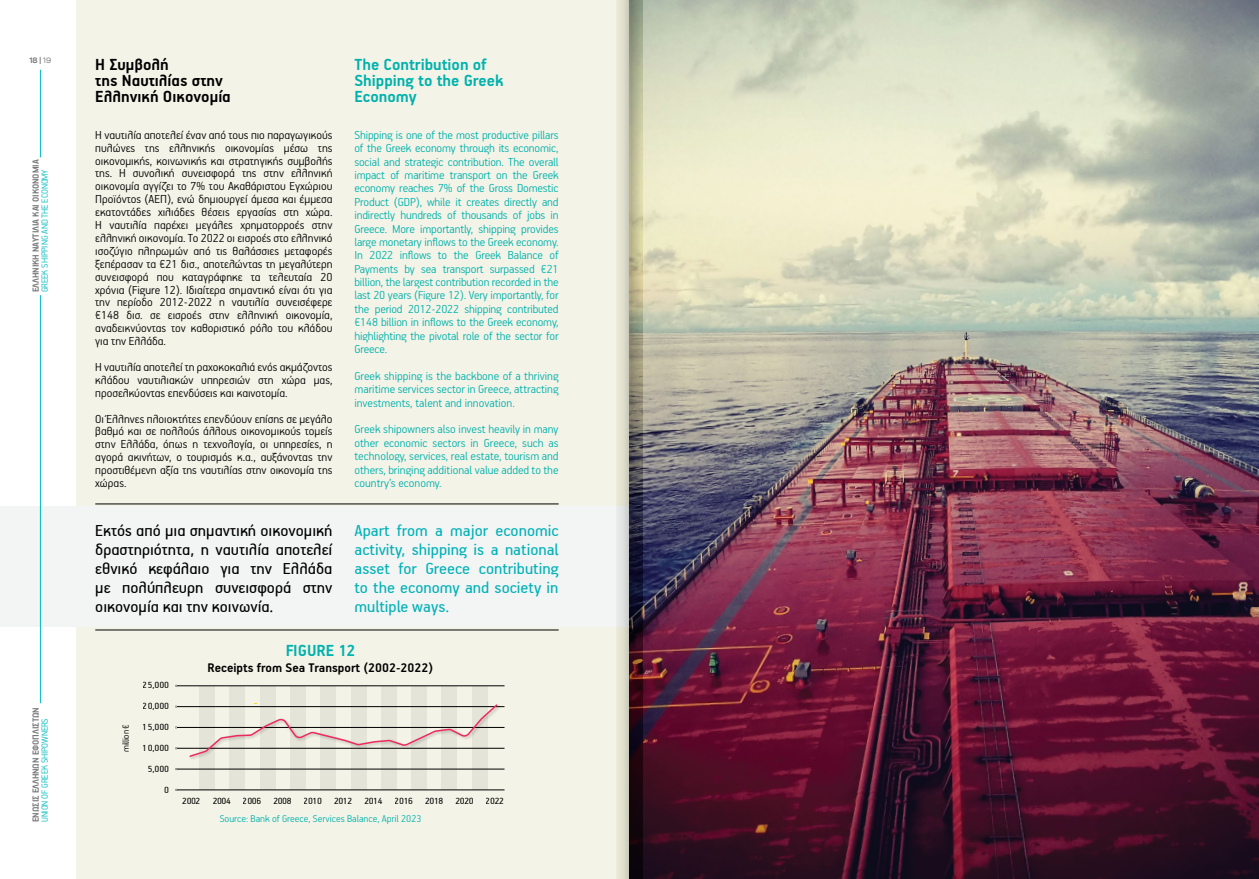
<style>
.page{position:relative;width:1259px;height:879px;background:#fff}
.page>*{position:absolute;margin:0;border:0;box-sizing:border-box;transform-origin:0 0}
.t1{font:18px/19px "PF Handbook Pro";color:#000;text-align:justify}
.t2{font:18px/19px "PF Handbook Pro";color:#00bbc1;text-align:justify}
.t3{font:700 18px/16px "PF Handbook Pro";color:#00bbc1}
.t4{font:700 18px/16px "PF Handbook Pro";color:#000}
.t5{font:700 14px "PF Handbook Pro";color:#000}
.t6{font:300 13px/12.9px "PF Handbook Pro";color:#000;text-align:justify}
.t7{font:300 13px/13.4px "PF Handbook Pro";color:#00bbc1;text-align:justify}
.t8{font:300 11px "PF Handbook Pro";color:#00bbc1}
.t9{font:700 10px "PF Handbook Pro";letter-spacing:-.01em;color:#77787b}
.t10{font:300 10px "PF Handbook Pro";letter-spacing:-.01em;color:#00bbc1}
.t11{font:10px "PF Handbook Pro";letter-spacing:-.03em;color:#000}
.t12{font:10px/21px "PF Handbook Pro";color:#000;text-align:right}
.t13{font:300 10px "PF Handbook Pro";letter-spacing:-.03em;color:#000}
.t14{font:700 7.7px "Zona Pro";color:#77787b}
.s1{font-weight:400}
</style>
<div class="page">
<div style="left:76px;top:0;width:553px;height:879px;background:#f4f3e7"></div>
<div style="left:0;top:506px;width:629px;height:121px;background:#f3f4f4"></div>
<hr style="left:95px;top:504px;width:463px;height:1px;background:#000">
<hr style="left:95px;top:630px;width:463px;height:1px;background:#000">
<div style="left:199px;top:686px;width:16px;height:103px;background:#e4e4d9"></div>
<div style="left:229px;top:686px;width:16px;height:103px;background:#e4e4d9"></div>
<div style="left:260px;top:686px;width:16px;height:103px;background:#e4e4d9"></div>
<div style="left:290px;top:686px;width:16px;height:103px;background:#e4e4d9"></div>
<div style="left:320px;top:686px;width:16px;height:103px;background:#e4e4d9"></div>
<div style="left:350px;top:686px;width:16px;height:103px;background:#e4e4d9"></div>
<div style="left:381px;top:686px;width:16px;height:103px;background:#e4e4d9"></div>
<div style="left:411px;top:686px;width:16px;height:103px;background:#e4e4d9"></div>
<div style="left:441px;top:686px;width:16px;height:103px;background:#e4e4d9"></div>
<div style="left:472px;top:686px;width:15px;height:103px;background:#e4e4d9"></div>
<hr style="left:176px;top:789px;width:328px;height:1px;background:#000">
<hr style="left:176px;top:769px;width:328px;height:1px;background:#000">
<hr style="left:176px;top:748px;width:328px;height:1px;background:#000">
<hr style="left:176px;top:727px;width:328px;height:1px;background:#000">
<hr style="left:176px;top:706px;width:328px;height:1px;background:#000">
<hr style="left:176px;top:685px;width:328px;height:1px;background:#000">
<svg style="left:188px;top:703px;width:311px;height:55px"></svg>
<img style="left:643px;top:0;width:616px;height:879px">
<hr style="left:40px;top:295px;width:1px;height:408px;background:#00bbc1">
<hr style="left:40px;top:70px;width:1px;height:87px;background:#00bbc1">
<svg style="left:616px;top:0;width:7px;height:879px"></svg>
<svg style="left:640px;top:0;width:3px;height:879px;background:#70675c"></svg>
<svg style="left:623px;top:0;width:8px;height:879px;background:#b6b4a8"></svg>
<svg style="left:631px;top:0;width:9px;height:879px;background:#655d54"></svg>
<p class="t14" style="left:29px;top:55px;width:23px">18 | <span class="s1">19</span></p>
<p class="t9" style="left:30px;top:292px;width:134px;rotate:-90deg">ΕΛΛΗΝΙΚΗ ΝΑΥΤΙΛΙΑ ΚΑΙ ΟΙΚΟΝΟΜΙΑ</p>
<p class="t10" style="left:39px;top:292px;width:124px;rotate:-90deg">GREEK SHIPPING AND THE ECONOMY</p>
<p class="t9" style="left:30px;top:822px;width:116px;rotate:-90deg">ΕΝΩΣΙΣ ΕΛΛΗΝΩΝ ΕΦΟΠΛΙΣΤΩΝ</p>
<p class="t10" style="left:39px;top:822px;width:106px;rotate:-90deg">UNION OF GREEK SHIPOWNERS</p>
<h1 class="t4" style="left:95px;top:56px;width:137px">Η Συμβολή<br>της Ναυτιλίας στην<br>Ελληνική Οικονομία</h1>
<h1 class="t3" style="left:354px;top:56px;width:151px">The Contribution of<br>Shipping to the Greek<br>Economy</h1>
<p class="t6" style="left:95px;top:128px;width:239px">Η ναυτιλία αποτελεί έναν από τους πιο παραγωγικούς πυλώνες της ελληνικής οικονομίας μέσω της οικονομικής, κοινωνικής και στρατηγικής συμβολής της. Η συνολική συνεισφορά της στην ελληνική οικονομία αγγίζει το 7% του Ακαθάριστου Εγχώριου Προϊόντος (ΑΕΠ), ενώ δημιουργεί άμεσα και έμμεσα εκατοντάδες χιλιάδες θέσεις εργασίας στη χώρα.<br>Η ναυτιλία παρέχει μεγάλες χρηματορροές στην ελληνική οικονομία. Το 2022 οι εισροές στο ελληνικό ισοζύγιο πληρωμών από τις θαλάσσιες μεταφορές ξεπέρασαν τα €21 δισ., αποτελώντας τη μεγαλύτερη συνεισφορά που καταγράφηκε τα τελευταία 20 χρόνια (Figure 12). Ιδιαίτερα σημαντικό είναι ότι για την περίοδο 2012-2022 η ναυτιλία συνεισέφερε €148 δισ. σε εισροές στην ελληνική οικονομία, αναδεικνύοντας τον καθοριστικό ρόλο του κλάδου για την Ελλάδα.</p>
<p class="t6" style="left:95px;top:360px;width:239px">Η ναυτιλία αποτελεί τη ραχοκοκαλιά ενός ακμάζοντος κλάδου ναυτιλιακών υπηρεσιών στη χώρα μας, προσελκύοντας επενδύσεις και καινοτομία.</p>
<p class="t6" style="left:95px;top:411px;width:239px">Οι Έλληνες πλοιοκτήτες επενδύουν επίσης σε μεγάλο βαθμό και σε πολλούς άλλους οικονομικούς τομείς στην Ελλάδα, όπως η τεχνολογία, οι υπηρεσίες, η αγορά ακινήτων, ο τουρισμός κ.α., αυξάνοντας την προστιθέμενη αξία της ναυτιλίας στην οικονομία της χώρας.</p>
<p class="t7" style="left:354px;top:127px;width:206px">Shipping is one of the most productive pillars of the Greek economy through its economic, social and strategic contribution. The overall impact of maritime transport on the Greek economy reaches 7% of the Gross Domestic Product (GDP), while it creates directly and indirectly hundreds of thousands of jobs in Greece. More importantly, shipping provides large monetary inflows to the Greek economy.<br>In 2022 inflows to the Greek Balance of Payments by sea transport surpassed €21 billion, the largest contribution recorded in the last 20 years (Figure 12). Very importantly, for the period 2012-2022 shipping contributed €148 billion in inflows to the Greek economy, highlighting the pivotal role of the sector for Greece.</p>
<p class="t7" style="left:354px;top:369px;width:206px">Greek shipping is the backbone of a thriving maritime services sector in Greece, attracting investments, talent and innovation.</p>
<p class="t7" style="left:354px;top:422px;width:206px">Greek shipowners also invest heavily in many other economic sectors in Greece, such as technology, services, real estate, tourism and others, bringing additional value added to the country’s economy.</p>
<h1 class="t1" style="left:95px;top:520px;width:239px">Εκτός από μια σημαντική οικονομική δραστηριότητα, η ναυτιλία αποτελεί εθνικό κεφάλαιο για την Ελλάδα με πολύπλευρη συνεισφορά στην οικονομία και την κοινωνία.</h1>
<h1 class="t2" style="left:354px;top:520px;width:206px">Apart from a major economic activity, shipping is a national asset for Greece contributing to the economy and society in multiple ways.</h1>
<h1 class="t3" style="left:285px;top:641px;width:72px">FIGURE 12</h1>
<p class="t13" style="left:120px;top:752px;width:29px;rotate:-90deg">million €</p>
<p class="t12" style="left:143px;top:674px;width:27px">25,000<br>20,000<br>15,000<br>10,000<br>5,000<br>0</p>
<p class="t5" style="left:207px;top:659px;width:227px">Receipts from Sea Transport (2002-2022)</p>
<p class="t11" style="left:182px;top:794px;width:323px">2002 2004 2006 2008 2010 2012 2014 2016 2018 2020 2022</p>
<p class="t8" style="left:220px;top:812px;width:203px">Source: Bank of Greece, Services Balance, April 2023</p>
</div>
